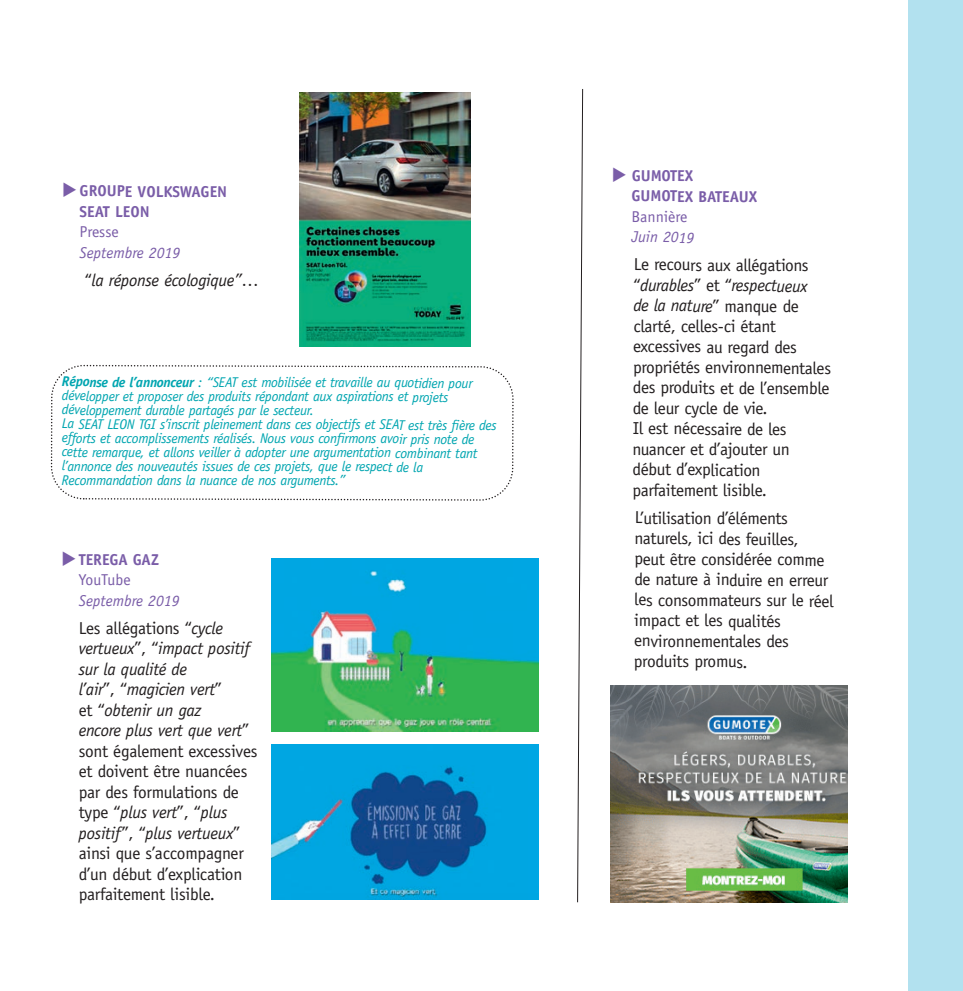
<style>
.page{position:relative;width:963px;height:991px;background:#fff}
.page>*{position:absolute;margin:0;border:0;box-sizing:border-box;transform-origin:0 0}
.t1{font:17.32px/20.5px "Officina Sans";letter-spacing:-.025em;color:#231f20}
.t2{font:italic 17.32px "Officina Sans";letter-spacing:-.015em;color:#231f20}
.t3{font:700 15.75px/20.5px "Officina Sans";letter-spacing:-.005em;color:#7a5da8}
.t4{font:italic 15.75px "Officina Sans";color:#7a5da8}
.t5{font:15.75px "Officina Sans";letter-spacing:-.005em;color:#7a5da8}
.t6{font:italic 14.17px/14px "Officina Sans";letter-spacing:-.025em;color:#00a5b0}
.s1{font-style:normal}
.s2{font-weight:700}
.s3{font-weight:400}
.s4{font-style:italic}
</style>
<div class="page">
<div style="left:908px;top:0;width:55px;height:990px;background:#b2e1ef"></div>
<img style="left:610px;top:685px;width:237px;height:217px">
<img style="left:272px;top:744px;width:267px;height:155px">
<img style="left:271px;top:559px;width:267px;height:172px">
<svg style="left:50px;top:365px;width:464px;height:135px"></svg>
<svg style="left:577px;top:89px;width:6px;height:813px"></svg>
<img style="left:300px;top:93px;width:170px;height:253px">
<p class="t3" style="left:80px;top:182px;width:149px;text-indent:-17px">◆GROUPE VOLKSWAGEN<br>SEAT LEON</p>
<p class="t5" style="left:79px;top:226px;width:41px">Presse</p>
<p class="t4" style="left:79px;top:246px;width:103px">Septembre 2019</p>
<p class="t2" style="left:85px;top:273px;width:176px"><span class="s1">“</span>la réponse écologique”…</p>
<p class="t6" style="left:62px;top:376px;width:436px"><span class="s2">Réponse de l’annonceur</span> : “SEAT est mobilisée et travaille au quotidien pour développer et proposer des produits répondant aux aspirations et projets développement durable partagés par le secteur.<br>La SEAT LEON TGI s’inscrit pleinement dans ces objectifs et SEAT est très fière des efforts et accomplissements réalisés. Nous vous confirmons avoir pris note de cette remarque, et allons veiller à adopter une argumentation combinant tant l’annonce des nouveautés issues de ces projets, que le respect de la Recommandation dans la nuance de nos arguments.”</p>
<p class="t3" style="left:79px;top:550px;width:82px;text-indent:-17px">◆TEREGA GAZ<br><span class="s3">YouTube</span></p>
<p class="t4" style="left:79px;top:594px;width:103px">Septembre 2019</p>
<p class="t1" style="left:79px;top:619px;width:180px">Les allégations “<span class="s4">cycle vertueux</span>”, “<span class="s4">impact positif sur la qualité de<br>l’air</span>”, “<span class="s4">magicien vert</span>”<br>et “<span class="s4">obtenir un gaz<br>encore plus vert que vert</span>” sont également excessives et doivent être nuancées par des formulations de type “<span class="s4">plus vert</span>”, “<span class="s4">plus positif</span>”, “<span class="s4">plus vertueux</span>” ainsi que s’accompagner d’un début d’explication parfaitement lisible.</p>
<p class="t3" style="left:631px;top:166px;width:127px;text-indent:-20px">◆ GUMOTEX<br>GUMOTEX BATEAUX</p>
<p class="t5" style="left:631px;top:210px;width:58px">Bannière</p>
<p class="t4" style="left:631px;top:231px;width:65px">Juin 2019</p>
<p class="t1" style="left:632px;top:256px;width:200px">Le recours aux allégations “<span class="s4">durables</span>” et “<span class="s4">respectueux<br>de la nature</span>” manque de clarté, celles-ci étant excessives au regard des propriétés environnementales des produits et de l’ensemble de leur cycle de vie.<br>Il est nécessaire de les nuancer et d’ajouter un début d’explication parfaitement lisible.</p>
<p class="t1" style="left:634px;top:509px;width:201px">L’utilisation d’éléments naturels, ici des feuilles,<br>peut être considérée comme de nature à induire en erreur les consommateurs sur le réel impact et les qualités environnementales des produits promus.</p>
</div>
